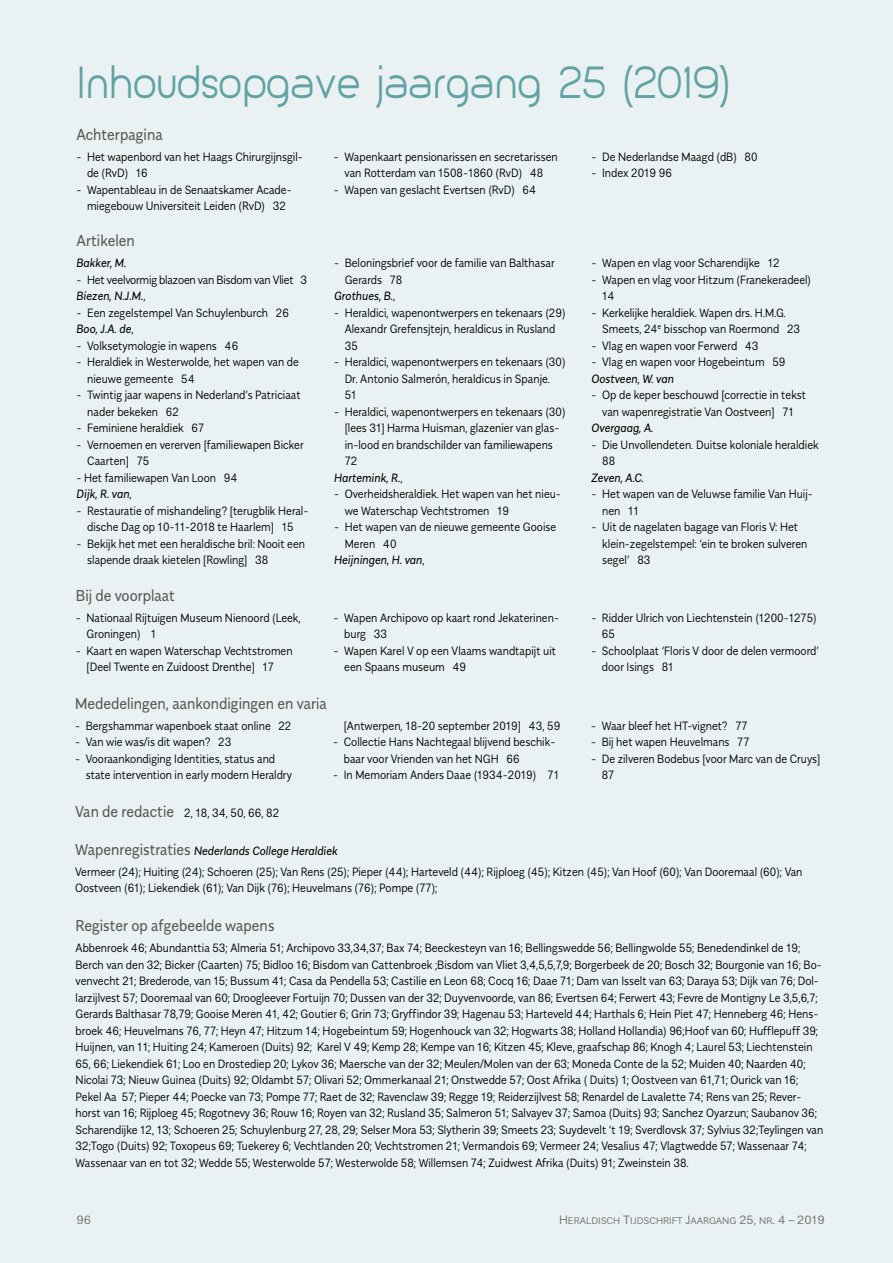
<style>
.page{position:relative;width:893px;height:1263px;background:#eaf1f2}
.page>*{position:absolute;margin:0;border:0;box-sizing:border-box;transform-origin:0 0}
.t1{font:42px "Giorgio";color:#61a2a5;scale:.9 1}
.t2{font:15.75px "Alergia Normal";color:#585857;scale:.9 1}
.t3{font:300 12px/16.5px "Alergia Normal";color:#000;scale:.9 1}
.t4{font:italic 12px "Alergia Normal";color:#000;scale:.9 1}
.t5{font:300 12px/16.5px "Alergia Normal";letter-spacing:-.02em;color:#000;scale:.9 1}
.t6{font:12px "Alergia Normal Light SC800";color:#6f6f6e}
.t7{font:9.6px "Alergia Normal Light SC800";color:#6f6f6e}
.s1{font-weight:400;font-style:italic}
.s2{font-weight:300;font-style:normal}
.s3{font-weight:400;font-size:15.75px;color:#585857}
.s4{font-size:12px}
</style>
<div class="page">
<h1 class="t1" style="left:76px;top:57px;width:728px">Inhoudsopgave jaargang 25 (2019)</h1>
<h2 class="t2" style="left:76px;top:122px;width:97px">Achterpagina</h2>
<p class="t3" style="left:87px;top:147px;width:241px;text-indent:-11px">- Het wapenbord van het Haags Chirurgijnsgil&shy;de (RvD) 16</p>
<p class="t3" style="left:76px;top:180px;width:241px;text-align:center">- Wapentableau in de Senaatskamer Acade&shy;miegebouw Universiteit Leiden (RvD) 32</p>
<p class="t3" style="left:334px;top:147px;width:250px;text-align:center">- Wapenkaart pensionarissen en secretarissen van Rotterdam van 1508-1860 (RvD) 48</p>
<p class="t3" style="left:334px;top:180px;width:226px">- Wapen van geslacht Evertsen (RvD) 64</p>
<p class="t3" style="left:591px;top:147px;width:186px">- De Nederlandse Maagd (dB) 80</p>
<p class="t3" style="left:591px;top:164px;width:91px">- Index 2019 96</p>
<h2 class="t2" style="left:77px;top:229px;width:66px">Artikelen</h2>
<p class="t4" style="left:77px;top:254px;width:57px">Bakker, M.</p>
<p class="t5" style="left:77px;top:270px;width:258px">- Het veelvormig blazoen van Bisdom van Vliet 3<br><span class="s1">Biezen, N.J.M.</span>,</p>
<p class="t3" style="left:77px;top:303px;width:238px">- Een zegelstempel Van Schuylenburch 26<br><span class="s1">Boo, J.A. de</span>,</p>
<p class="t3" style="left:77px;top:336px;width:181px">- Volksetymologie in wapens 46</p>
<p class="t3" style="left:87px;top:353px;width:237px;text-indent:-11px">- Heraldiek in Westerwolde, het wapen van de nieuwe gemeente 54</p>
<p class="t3" style="left:87px;top:386px;width:239px;text-indent:-11px">- Twintig jaar wapens in Nederland’s Patriciaat nader bekeken 62</p>
<p class="t3" style="left:77px;top:419px;width:143px">- Feminiene heraldiek 67</p>
<p class="t3" style="left:87px;top:435px;width:242px;text-indent:-11px">- Vernoemen en vererven [familiewapen Bicker<br>Caarten] 75</p>
<p class="t3" style="left:77px;top:468px;width:180px">- Het familiewapen Van Loon 94<br><span class="s1">Dijk, R. van</span>,</p>
<p class="t3" style="left:77px;top:501px;width:259px;text-align:center">- Restauratie of mishandeling? [terugblik Heral&shy;dische Dag op 10-11-2018 te Haarlem] 15</p>
<p class="t3" style="left:87px;top:534px;width:244px;text-indent:-11px">- Bekijk het met een heraldische bril: Nooit een slapende draak kietelen [Rowling] 38</p>
<h2 class="t2" style="left:76px;top:583px;width:112px">Bij de voorplaat</h2>
<p class="t3" style="left:87px;top:608px;width:240px;text-indent:-11px">- Nationaal Rijtuigen Museum Nienoord (Leek,<br>Groningen) 1</p>
<p class="t3" style="left:87px;top:641px;width:231px;text-indent:-11px">- Kaart en wapen Waterschap Vechtstromen [Deel Twente en Zuidoost Drenthe] 17</p>
<p class="t3" style="left:334px;top:254px;width:247px">- Beloningsbrief voor de familie van Balthasar</p>
<p class="t3" style="left:345px;top:270px;width:66px">Gerards 78</p>
<p class="t4" style="left:334px;top:287px;width:70px">Grothues, B.<span class="s2">,</span></p>
<p class="t3" style="left:345px;top:303px;width:247px;text-indent:-11px">- Heraldici, wapenontwerpers en tekenaars (29)<br>Alexandr Grefensjtejn, heraldicus in Rusland<br>35</p>
<p class="t3" style="left:345px;top:353px;width:247px;text-indent:-11px">- Heraldici, wapenontwerpers en tekenaars (30)<br>Dr. Antonio Salmerón, heraldicus in Spanje.<br>51</p>
<p class="t3" style="left:334px;top:402px;width:259px">- Heraldici, wapenontwerpers en tekenaars (30)</p>
<p class="t3" style="left:345px;top:419px;width:240px">[lees 31] Harma Huisman, glazenier van glas-</p>
<p class="t3" style="left:345px;top:435px;width:233px">in-lood en brandschilder van familiewapens</p>
<p class="t3" style="left:345px;top:452px;width:15px">72</p>
<p class="t4" style="left:334px;top:468px;width:78px">Hartemink, R.<span class="s2">,</span></p>
<p class="t3" style="left:345px;top:485px;width:242px;text-indent:-11px">- Overheidsheraldiek. Het wapen van het nieu&shy;we Waterschap Vechtstromen 19</p>
<p class="t3" style="left:334px;top:518px;width:248px">- Het wapen van de nieuwe gemeente Gooise</p>
<p class="t3" style="left:345px;top:534px;width:59px">Meren 40</p>
<p class="t4" style="left:334px;top:551px;width:102px">Heijningen, H. van<span class="s2">,</span></p>
<p class="t3" style="left:344px;top:608px;width:240px;text-indent:-11px">- Wapen Archipovo op kaart rond Jekaterinen&shy;burg 33</p>
<p class="t3" style="left:344px;top:641px;width:237px;text-indent:-11px">- Wapen Karel V op een Vlaams wandtapijt uit een Spaans museum 49</p>
<h2 class="t2" style="left:75px;top:691px;width:281px">Mededelingen, aankondigingen en varia</h2>
<p class="t3" style="left:75px;top:716px;width:242px">- Bergshammar wapenboek staat online 22</p>
<p class="t3" style="left:75px;top:733px;width:175px">- Van wie was/is dit wapen? 23</p>
<p class="t3" style="left:86px;top:749px;width:231px;text-indent:-11px">- Vooraankondiging Identities, status and state intervention in early modern Heraldry</p>
<p class="t3" style="left:344px;top:716px;width:242px">[Antwerpen, 18-20 september 2019] 43, 59</p>
<p class="t3" style="left:344px;top:733px;width:237px;text-indent:-11px">- Collectie Hans Nachtegaal blijvend beschik&shy;baar voor Vrienden van het NGH 66</p>
<p class="t3" style="left:333px;top:766px;width:253px">- In Memoriam Anders Daae (1934-2019) 71</p>
<p class="t3" style="left:592px;top:254px;width:210px">- Wapen en vlag voor Scharendijke 12</p>
<p class="t3" style="left:602px;top:270px;width:234px;text-indent:-11px">- Wapen en vlag voor Hitzum (Franekeradeel)<br>14</p>
<p class="t3" style="left:602px;top:303px;width:221px;text-indent:-11px">- Kerkelijke heraldiek. Wapen drs. H.M.G.<br>Smeets, 24<sup>e</sup> bisschop van Roermond 23</p>
<p class="t3" style="left:592px;top:336px;width:187px">- Vlag en wapen voor Ferwerd 43</p>
<p class="t3" style="left:592px;top:353px;width:217px">- Vlag en wapen voor Hogebeintum 59</p>
<p class="t4" style="left:592px;top:369px;width:93px">Oostveen, W. van</p>
<p class="t3" style="left:592px;top:386px;width:240px;text-align:center">- Op de keper beschouwd [correctie in tekst van wapenregistratie Van Oostveen] 71</p>
<p class="t4" style="left:592px;top:419px;width:70px">Overgaag, A.</p>
<p class="t3" style="left:602px;top:435px;width:242px;text-indent:-11px">- Die Unvollendeten. Duitse koloniale heraldiek<br>88</p>
<p class="t4" style="left:592px;top:468px;width:60px">Zeven, A.C.</p>
<p class="t3" style="left:602px;top:485px;width:236px;text-indent:-11px">- Het wapen van de Veluwse familie Van Huij&shy;nen 11</p>
<p class="t3" style="left:602px;top:518px;width:230px;text-indent:-11px">- Uit de nagelaten bagage van Floris V: Het klein-zegelstempel: ‘ein te broken sulveren segel’ 83</p>
<p class="t3" style="left:602px;top:608px;width:240px;text-indent:-11px">- Ridder Ulrich von Liechtenstein (1200-1275)<br>65</p>
<p class="t3" style="left:602px;top:641px;width:243px;text-indent:-11px">- Schoolplaat ‘Floris V door de delen vermoord’ door Isings 81</p>
<p class="t3" style="left:591px;top:716px;width:175px">- Waar bleef het HT-vignet? 77</p>
<p class="t3" style="left:591px;top:733px;width:177px">- Bij het wapen Heuvelmans 77</p>
<p class="t3" style="left:602px;top:749px;width:245px;text-indent:-11px">- De zilveren Bodebus [voor Marc van de Cruys]<br>87</p>
<p class="t3" style="left:75px;top:803px;width:228px"><span class="s3">Van de redactie</span> 2, 18, 34, 50, 66, 82</p>
<p class="t3" style="left:75px;top:839px;width:810px;line-height:20.7px"><span class="s3">Wapenregistraties</span> <span class="s1">Nederlands College Heraldiek<br></span>Vermeer (24); Huiting (24); Schoeren (25); Van Rens (25); Pieper (44); Harteveld (44); Rijploeg (45); Kitzen (45); Van Hoof (60); Van Dooremaal (60); Van</p>
<p class="t3" style="left:75px;top:879px;width:404px">Oostveen (61); Liekendiek (61); Van Dijk (76); Heuvelmans (76); Pompe (77);</p>
<h2 class="t2" style="left:76px;top:914px;width:223px">Register op afgebeelde wapens</h2>
<p class="t3" style="left:76px;top:939px;width:832px">Abbenroek 46; Abundanttia 53; Almeria 51; Archipovo 33,34,37; Bax 74; Beeckesteyn van 16; Bellingswedde 56; Bellingwolde 55; Benedendinkel de 19; Berch van den 32; Bicker (Caarten) 75; Bidloo 16; Bisdom van Cattenbroek ;Bisdom van Vliet 3,4,5,5,7,9; Borgerbeek de 20; Bosch 32; Bourgonie van 16; Bo&shy;venvecht 21; Brederode, van 15; Bussum 41; Casa da Pendella 53; Castilie en Leon 68; Cocq 16; Daae 71; Dam van Isselt van 63; Daraya 53; Dijk van 76; Dol&shy;larzijlvest 57; Dooremaal van 60; Droogleever Fortuijn 70; Dussen van der 32; Duyvenvoorde, van 86; Evertsen 64; Ferwert 43; Fevre de Montigny Le 3,5,6,7; Gerards Balthasar 78,79; Gooise Meren 41, 42; Goutier 6; Grin 73; Gryffindor 39; Hagenau 53; Harteveld 44; Harthals 6; Hein Piet 47; Henneberg 46; Hens&shy;broek 46; Heuvelmans 76, 77; Heyn 47; Hitzum 14; Hogebeintum 59; Hogenhouck van 32; Hogwarts 38; Holland Hollandia) 96;Hoof van 60; Hufflepuff 39; Huijnen, van 11; Huiting 24; Kameroen (Duits) 92; Karel V 49; Kemp 28; Kempe van 16; Kitzen 45; Kleve, graafschap 86; Knogh 4; Laurel 53; Liechtenstein 65, 66; Liekendiek 61; Loo en Drostediep 20; Lykov 36; Maersche van der 32; Meulen/Molen van der 63; Moneda Conte de la 52; Muiden 40; Naarden 40; Nicolai 73; Nieuw Guinea (Duits) 92; Oldambt 57; Olivari 52; Ommerkanaal 21; Onstwedde 57; Oost Afrika ( Duits) 1; Oostveen van 61,71; Ourick van 16; Pekel Aa 57; Pieper 44; Poecke van 73; Pompe 77; Raet de 32; Ravenclaw 39; Regge 19; Reiderzijlvest 58; Renardel de Lavalette 74; Rens van 25; Rever&shy;horst van 16; Rijploeg 45; Rogotnevy 36; Rouw 16; Royen van 32; Rusland 35; Salmeron 51; Salvayev 37; Samoa (Duits) 93; Sanchez Oyarzun; Saubanov 36; Scharendijke 12, 13; Schoeren 25; Schuylenburg 27, 28, 29; Selser Mora 53; Slytherin 39; Smeets 23; Suydevelt ‘t 19; Sverdlovsk 37; Sylvius 32;Teylingen van 32;Togo (Duits) 92; Toxopeus 69; Tuekerey 6; Vechtlanden 20; Vechtstromen 21; Vermandois 69; Vermeer 24; Vesalius 47; Vlagtwedde 57; Wassenaar 74; Wassenaar van en tot 32; Wedde 55; Westerwolde 57; Westerwolde 58; Willemsen 74; Zuidwest Afrika (Duits) 91; Zweinstein 38.</p>
<p class="t6" style="left:77px;top:1211px;width:16px">96</p>
<p class="t7" style="left:559px;top:1213px;width:49px"><span class="s4">H</span>ERALDISCH</p>
<p class="t7" style="left:623px;top:1213px;width:28px"><span class="s4">T</span>IJDSCH</p>
<p class="t7" style="left:663px;top:1213px;width:163px">RIFT <span class="s4">J</span>AARGANG <span class="s4">25,</span> NR<span class="s4">. 4 – 2019</span></p>
</div>
